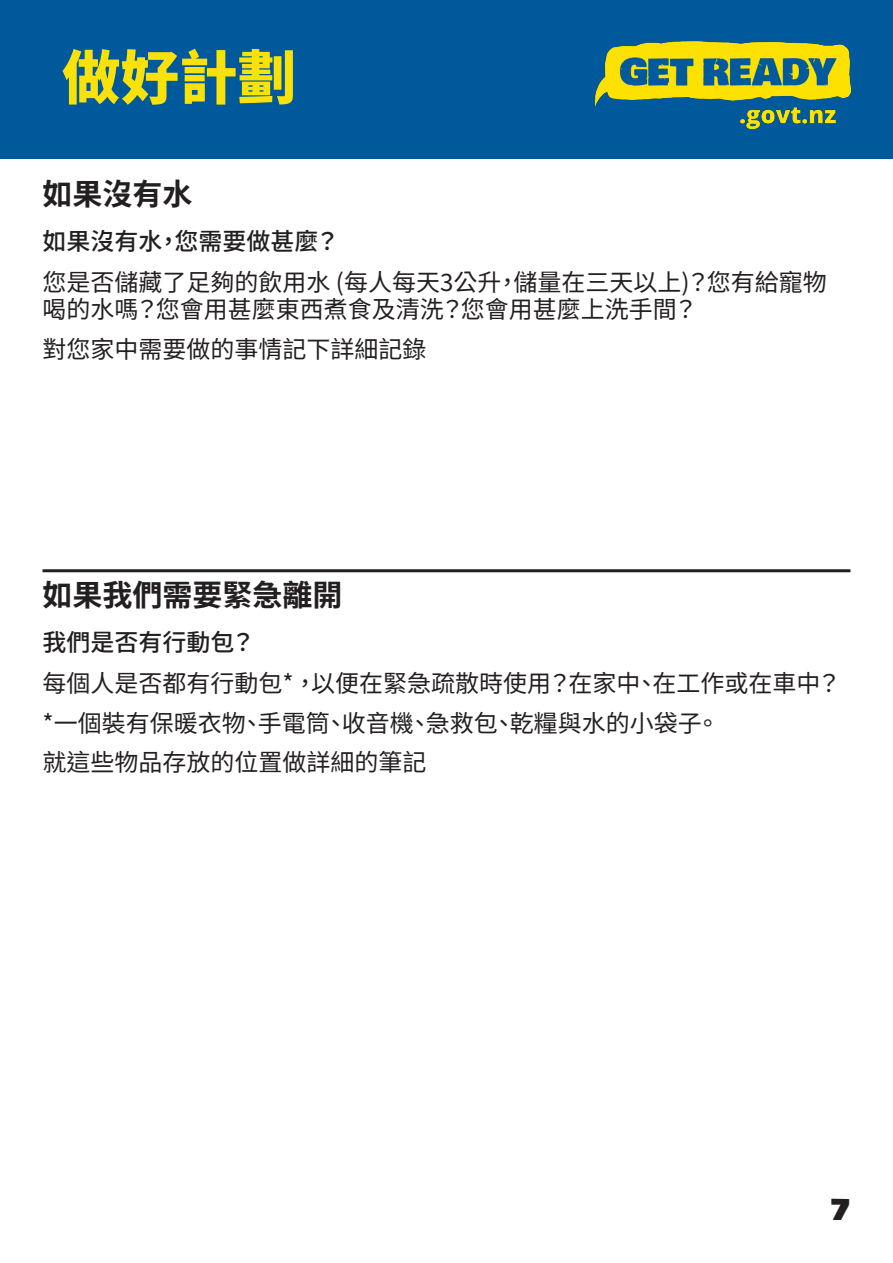
<style>
.page{position:relative;width:893px;height:1263px;background:#fff}
.page>*{position:absolute;margin:0;border:0;box-sizing:border-box;transform-origin:0 0}
.t1{font:800 58.5px "Source Han Sans TW";color:#f9e209}
.t2{font:700 30px "Source Han Sans TW";color:#231f20}
.t3{font:24px/27px "Source Han Sans TW";color:#231f20}
.t4{font:500 24px "Source Han Sans TW";color:#231f20}
.t5{font:24px "Bowlby One NZ Regular";color:#231f20}
</style>
<div class="page">
<div style="left:0;top:0;width:893px;height:159px;background:#00599b"></div>
<img style="left:595px;top:42px;width:255px;height:86px">
<hr style="left:43px;top:569px;width:807px;height:3px;background:#231f20">
<h1 class="t1" style="left:62px;top:45px;width:235px">做好計劃</h1>
<h2 class="t2" style="left:43px;top:177px;width:152px">如果沒有水</h2>
<h3 class="t4" style="left:43px;top:228px;width:298px">如果沒有水，您需要做甚麼？</h3>
<p class="t3" style="left:43px;top:269px;width:786px">您是否儲藏了足夠的飲用水 (每人每天3公升，儲量在三天以上)？您有給寵物喝的水嗎？您會用甚麼東西煮食及清洗？您會用甚麼上洗手間？</p>
<p class="t3" style="left:43px;top:336px;width:386px">對您家中需要做的事情記下詳細記錄</p>
<h2 class="t2" style="left:43px;top:578px;width:302px">如果我們需要緊急離開</h2>
<h3 class="t4" style="left:43px;top:629px;width:214px">我們是否有行動包？</h3>
<p class="t3" style="left:43px;top:670px;width:800px">每個人是否都有行動包* ，以便在緊急疏散時使用？在家中、在工作或在車中？</p>
<p class="t3" style="left:43px;top:710px;width:679px">*一個裝有保暖衣物、手電筒、收音機、急救包、乾糧與水的小袋子。</p>
<p class="t3" style="left:43px;top:749px;width:386px">就這些物品存放的位置做詳細的筆記</p>
<p class="t5" style="left:831px;top:1190px;width:20px">7</p>
</div>
